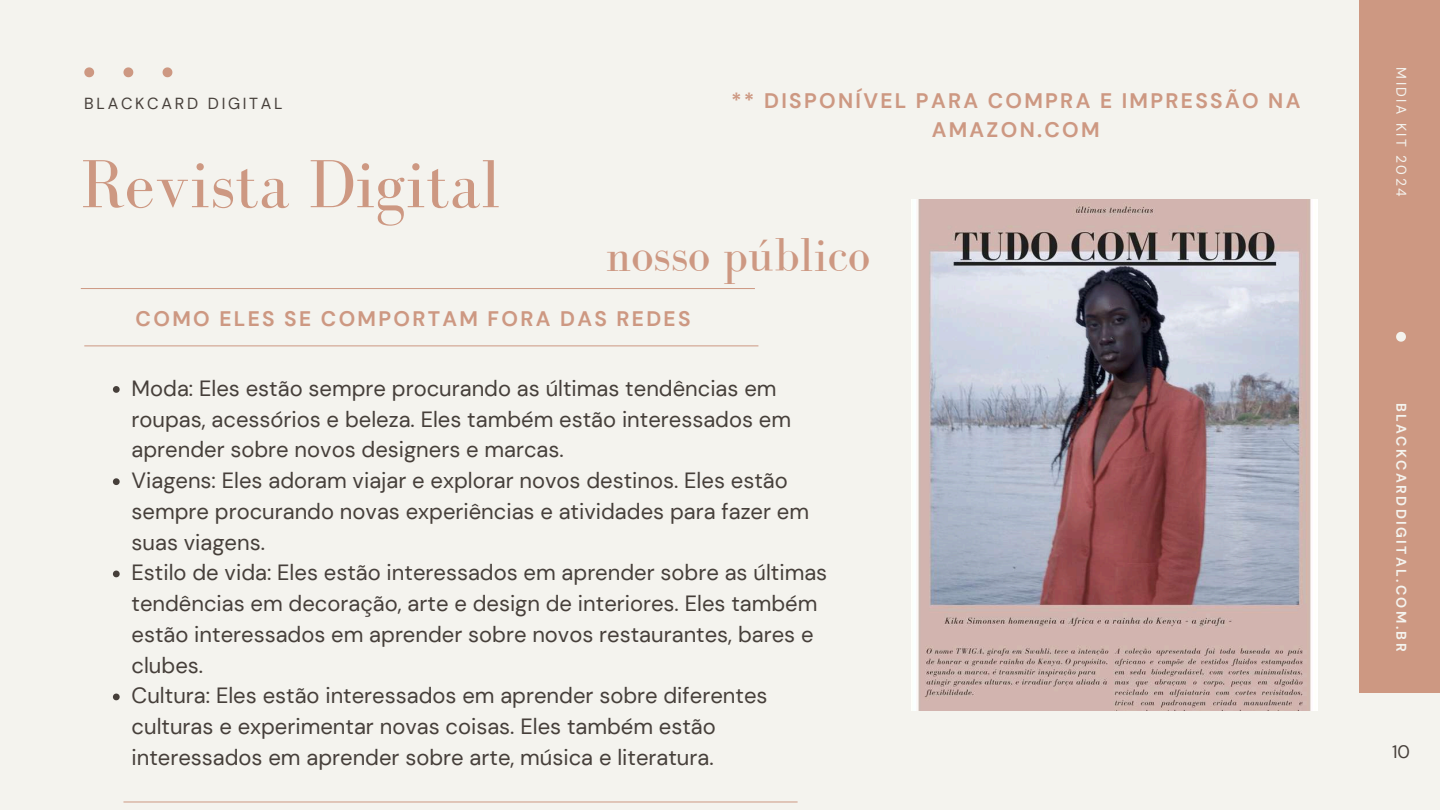
<style>
.page{position:relative;width:1440px;height:810px;background:#f4f3ee}
.page>*{position:absolute;margin:0;border:0;box-sizing:border-box;transform-origin:0 0}
.t1{font:70px "Bodoni FLF";color:#cd9882}
.t2{font:49px "Bodoni FLF";color:#cd9882}
.t3{font:22px/30.8px "DM Sans";color:#463f3a}
.t4{font:700 21px/29.2px "DM Sans";letter-spacing:.11em;color:#cd9882;text-align:center}
.t5{font:18px "DM Sans";color:#463f3a}
.t6{font:16px "DM Sans";letter-spacing:.17em;color:#463f3a}
.t7{font:700 14px "DM Sans";letter-spacing:.17em;color:#f4f3ee}
.t8{font:14px "DM Sans";letter-spacing:.17em;color:#f4f3ee}
</style>
<div class="page">
<div style="left:1359px;top:0;width:81px;height:693px;background:#cd9882"></div>
<svg style="left:84px;top:67px;width:10px;height:10px"></svg>
<svg style="left:123px;top:67px;width:10px;height:10px"></svg>
<svg style="left:163px;top:67px;width:9px;height:10px"></svg>
<svg style="left:1396px;top:332px;width:10px;height:10px"></svg>
<img style="left:911px;top:199px;width:407px;height:512px">
<svg style="left:113px;top:386px;width:7px;height:7px"></svg>
<svg style="left:113px;top:478px;width:7px;height:7px"></svg>
<svg style="left:113px;top:571px;width:7px;height:6px"></svg>
<svg style="left:113px;top:694px;width:7px;height:6px"></svg>
<hr style="left:81px;top:288px;width:674px;height:1px;background:#cd9882">
<hr style="left:84px;top:346px;width:674px;height:1px;background:#cd9882">
<hr style="left:123px;top:802px;width:675px;height:1px;background:#cd9882">
<p class="t6" style="left:84px;top:93px;width:200px">BLACKCARD DIGITAL</p>
<h1 class="t1" style="left:81px;top:146px;width:421px">Revista Digital</h1>
<p class="t4" style="left:731px;top:86px;width:571px">** DISPONÍVEL PARA COMPRA E IMPRESSÃO NA<br>AMAZON.COM</p>
<h2 class="t2" style="left:605px;top:228px;width:266px">nosso público</h2>
<p class="t4" style="left:136px;top:304px;width:556px">COMO ELES SE COMPORTAM FORA DAS REDES</p>
<p class="t3" style="left:132px;top:373px;width:697px">Moda: Eles estão sempre procurando as últimas tendências em roupas, acessórios e beleza. Eles também estão interessados em aprender sobre novos designers e marcas.<br>Viagens: Eles adoram viajar e explorar novos destinos. Eles estão sempre procurando novas experiências e atividades para fazer em suas viagens.<br>Estilo de vida: Eles estão interessados em aprender sobre as últimas tendências em decoração, arte e design de interiores. Eles também estão interessados em aprender sobre novos restaurantes, bares e clubes.<br>Cultura: Eles estão interessados em aprender sobre diferentes culturas e experimentar novas coisas. Eles também estão interessados em aprender sobre arte, música e literatura.</p>
<p class="t8" style="left:1410px;top:67px;width:130px;rotate:90deg">MIDIA KIT 2024</p>
<p class="t7" style="left:1410px;top:403px;width:250px;rotate:90deg">BLACKCARDDIGITAL.COM.BR</p>
<p class="t5" style="left:1392px;top:740px;width:19px">10</p>
</div>
